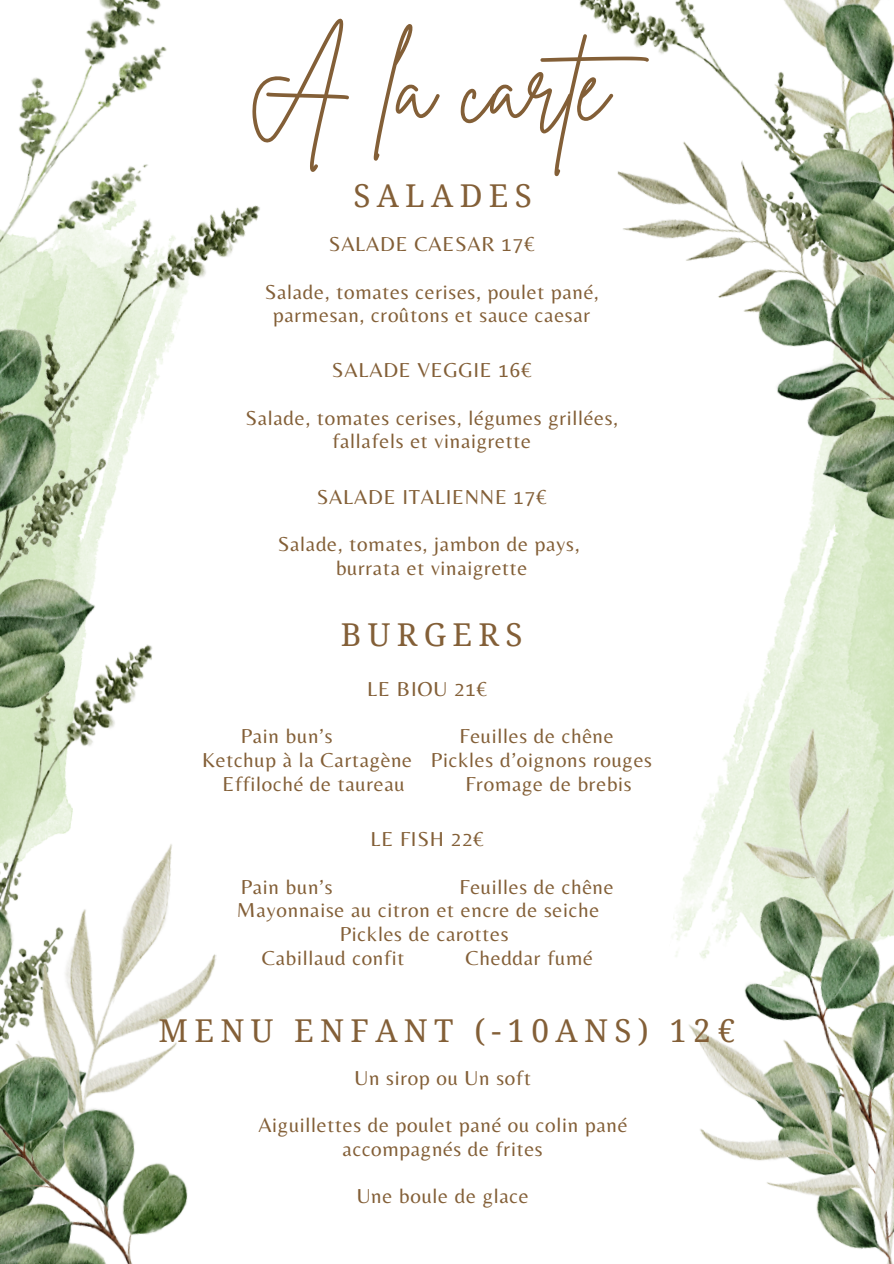
<style>
.page{position:relative;width:894px;height:1264px;background:#fff}
.page>*{position:absolute;margin:0;border:0;box-sizing:border-box;transform-origin:0 0}
.t1{font:96.6px "Brittany Signature";color:#835f37}
.t2{font:31.5px "Droid Serif";letter-spacing:.2em;color:#835f37}
.t3{font:21px/23.7px "Belleza";letter-spacing:.035em;color:#835f37;text-align:center}
</style>
<div class="page">
<img style="left:21px;top:0;width:146px;height:100px">
<img style="left:742px;top:668px;width:151px;height:46px">
<img style="left:579px;top:0;width:314px;height:668px">
<img style="left:0;top:828px;width:71px;height:13px">
<img style="left:673px;top:714px;width:220px;height:549px">
<img style="left:0;top:100px;width:260px;height:728px">
<img style="left:0;top:841px;width:217px;height:422px">
<p class="t1" style="left:247px;top:24px;width:429px">A la carte</p>
<h3 class="t2" style="left:353px;top:178px;width:180px">SALADES</h3>
<h3 class="t3" style="left:329px;top:232px;width:207px">SALADE CAESAR 17€</h3>
<p class="t3" style="left:264px;top:279px;width:335px">Salade, tomates cerises, poulet pané, parmesan, croûtons et sauce caesar</p>
<p class="t3" style="left:332px;top:358px;width:201px">SALADE VEGGIE 16€</p>
<p class="t3" style="left:245px;top:405px;width:374px">Salade, tomates cerises, légumes grillées, fallafels et vinaigrette</p>
<h2 class="t3" style="left:317px;top:484px;width:231px">SALADE ITALIENNE 17€</h2>
<h3 class="t3" style="left:278px;top:531px;width:303px">Salade, tomates, jambon de pays,</h3>
<p class="t3" style="left:336px;top:555px;width:193px">burrata et vinaigrette</p>
<h3 class="t2" style="left:341px;top:616px;width:183px">BURGERS</h3>
<p class="t3" style="left:367px;top:676px;width:121px">LE BIOU 21€</p>
<p class="t3" style="left:240px;top:724px;width:93px">Pain bun’s</p>
<p class="t3" style="left:459px;top:724px;width:156px">Feuilles de chêne</p>
<p class="t3" style="left:202px;top:747px;width:451px">Ketchup à la Cartagène Pickles d’oignons rouges</p>
<p class="t3" style="left:222px;top:771px;width:183px">Effiloché de taureau</p>
<p class="t3" style="left:465px;top:771px;width:168px">Fromage de brebis</p>
<p class="t3" style="left:370px;top:827px;width:115px">LE FISH 22€</p>
<h2 class="t3" style="left:240px;top:874px;width:93px">Pain bun’s</h2>
<h2 class="t3" style="left:459px;top:874px;width:156px">Feuilles de chêne</h2>
<p class="t3" style="left:237px;top:898px;width:364px">Mayonnaise au citron et encre de seiche</p>
<p class="t3" style="left:339px;top:921px;width:170px">Pickles de carottes</p>
<p class="t3" style="left:262px;top:945px;width:144px">Cabillaud confit</p>
<p class="t3" style="left:465px;top:945px;width:128px">Cheddar fumé</p>
<p class="t2" style="left:158px;top:1012px;width:578px">MENU ENFANT (-10ANS) 12€</p>
<p class="t3" style="left:354px;top:1065px;width:178px">Un sirop ou Un soft</p>
<p class="t3" style="left:258px;top:1113px;width:370px">Aiguillettes de poulet pané ou colin pané</p>
<p class="t3" style="left:342px;top:1136px;width:201px">accompagnés de frites</p>
<h3 class="t3" style="left:356px;top:1184px;width:173px">Une boule de glace</h3>
</div>
